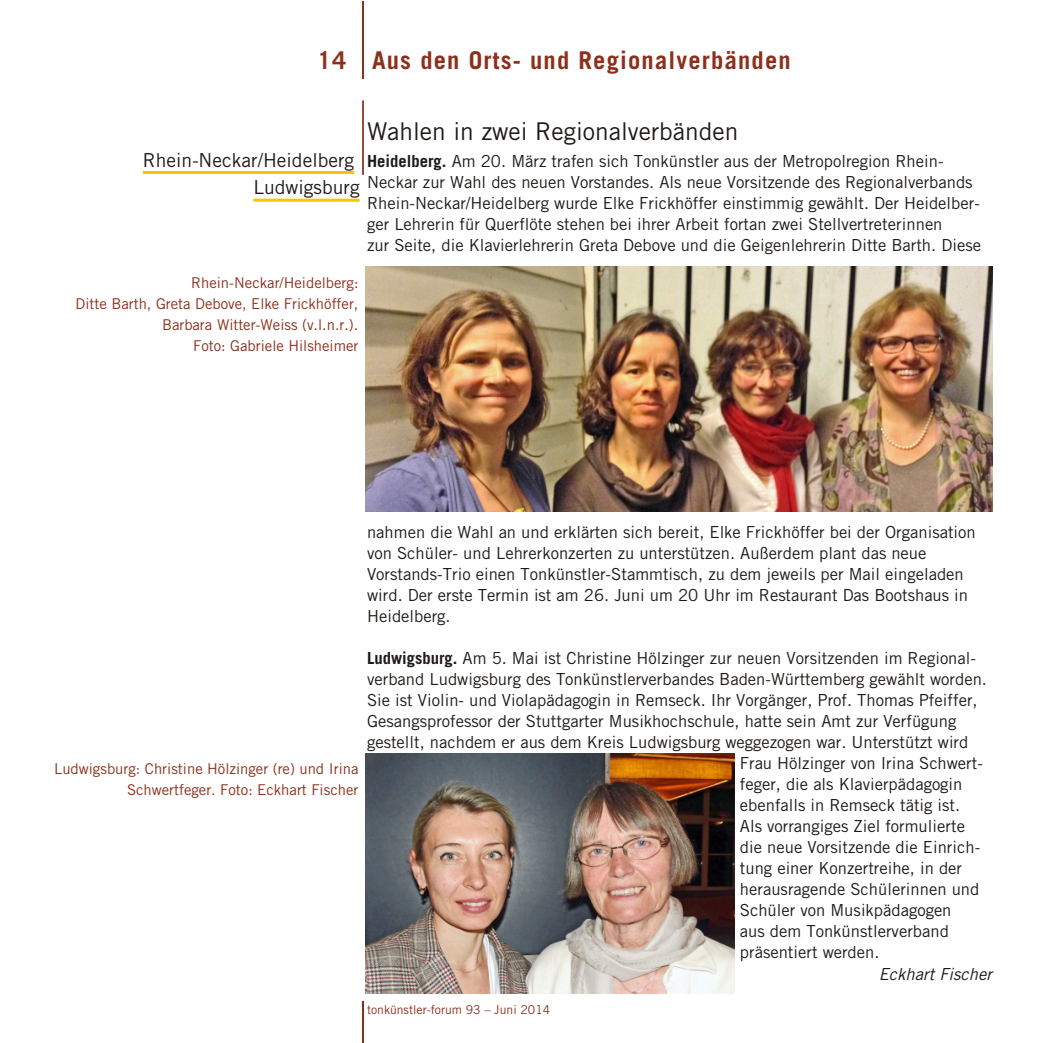
<style>
.page{position:relative;width:1043px;height:1043px;background:#fff}
.page>*{position:absolute;margin:0;border:0;box-sizing:border-box;transform-origin:0 0}
.t1{font:700 24.5px "Trade Gothic";letter-spacing:.05em;color:#8c301c}
.t2{font:24.5px "Trade Gothic";color:#1f1a17}
.t3{font:19.25px "Trade Gothic";color:#1f1a17}
.t4{font:16.62px/21px "Trade Gothic";color:#1f1a17}
.t5{font:italic 16.62px "Trade Gothic";color:#1f1a17}
.t6{font:14.88px/21px "Trade Gothic";color:#8c301c;text-align:right}
.t7{font:12.25px "Trade Gothic";letter-spacing:-.005em;color:#8c301c}
.s1{font-size:19.25px}
.s2{font-weight:700}
</style>
<div class="page">
<hr style="left:362px;top:100px;width:2px;height:75px;background:#8c301c">
<hr style="left:143px;top:171px;width:211px;height:3px;background:#f7c400">
<hr style="left:362px;top:1001px;width:2px;height:42px;background:#8c301c">
<hr style="left:362px;top:1px;width:2px;height:77px;background:#8c301c">
<img style="left:366px;top:266px;width:626px;height:246px">
<img style="left:366px;top:753px;width:369px;height:240px">
<hr style="left:253px;top:199px;width:107px;height:3px;background:#f7c400">
<h1 class="t1" style="left:318px;top:50px;width:475px">14 Aus den Orts- und Regionalverbänden</h1>
<h1 class="t2" style="left:367px;top:121px;width:373px">Wahlen in zwei Regionalverbänden</h1>
<p class="t4" style="left:367px;top:152px;width:616px;text-indent:-224px"><span class="s1">Rhein-Neckar/Heidelberg</span> <span class="s2">Hei del berg.</span> Am 20. März tra fen sich Ton künst ler aus der Me tro pol re gi on Rhein-<br>Ne ckar zur Wahl des neu en Vor stan des. Als neue Vor sit zen de des Re gio nal ver bands Rhein-Ne ckar/Hei del berg wur de Elke Fric khöf fer ein stim mig ge wählt. Der Hei del ber - ger Leh re rin für Quer flö te ste hen bei ih rer Ar beit fort an zwei Stell ver tre te rin nen<br>zur Sei te, die Kla vier leh re rin Gre ta De bo ve und die Gei gen leh re rin Dit te Barth. Die se</p>
<p class="t3" style="left:253px;top:179px;width:108px">Lud wigs burg</p>
<p class="t6" style="left:76px;top:273px;width:285px">Rhein-Ne ckar/Hei del berg:<br>Dit te Barth, Gre ta De bo ve, Elke Fric khöf fer, Bar ba ra Wit ter-Weiss (v.l.n.r.).<br>Foto: Ga brie le Hils hei mer</p>
<p class="t6" style="left:54px;top:760px;width:306px">Lud wigs burg: Chris ti ne Höl zin ger (re) und Iri na<br>Schwert fe ger. Foto: Ec khart Fi scher</p>
<p class="t4" style="left:367px;top:523px;width:610px">nah men die Wahl an und er klär ten sich be reit, Elke Fric khöf fer bei der Or ga ni sa ti on von Schü ler- und Leh rer kon zer ten zu un ter stüt zen. Au ßer dem plant das neue<br>Vor stands-Trio ei nen Ton künst ler-Stamm tisch, zu dem je weils per Mail ein ge la den wird. Der erste Termin ist am 26. Juni um 20 Uhr im Restaurant Das Bootshaus in Heidelberg.</p>
<p class="t4" style="left:367px;top:649px;width:610px"><span class="s2">Lud wigs burg.</span> Am 5. Mai ist Chris ti ne Höl zin ger zur neu en Vor sit zen den im Re gio nal -</p>
<p class="t4" style="left:367px;top:670px;width:621px">ver band Lud wigs burg des Ton künst ler ver ban des Ba den-Würt tem berg ge wählt wor den.</p>
<p class="t4" style="left:367px;top:691px;width:612px">Sie ist Vio lin- und Vio la päd ago gin in Rem seck. Ihr Vor gän ger, Prof. Tho mas Pfeif fer,</p>
<p class="t4" style="left:367px;top:712px;width:591px">Ge sangs pro fes sor der Stutt gar ter Mu sik hoch schu le, hat te sein Amt zur Ver fü gung</p>
<p class="t4" style="left:367px;top:733px;width:603px">ge stellt, nach dem er aus dem Kreis Ludwigs burg weg ge zo gen war. Un ter stützt wird</p>
<p class="t4" style="left:740px;top:754px;width:245px">Frau Höl zin ger von Iri na Schwert -</p>
<p class="t4" style="left:740px;top:775px;width:224px">fe ger, die als Kla vier päd ago gin</p>
<p class="t4" style="left:740px;top:796px;width:222px">eben falls in Rem seck tä tig ist.</p>
<p class="t4" style="left:740px;top:817px;width:227px">Als vor ran gi ges Ziel for mu lier te</p>
<p class="t4" style="left:740px;top:838px;width:242px">die neue Vor sit zen de die Ein rich -</p>
<p class="t4" style="left:740px;top:859px;width:224px">tung ei ner Kon zert rei he, in der</p>
<p class="t4" style="left:740px;top:880px;width:241px">he raus ra gen de Schü le rin nen und</p>
<p class="t4" style="left:740px;top:901px;width:213px">Schüler von Musikpädagogen</p>
<p class="t4" style="left:740px;top:922px;width:211px">aus dem Tonkünstlerverband</p>
<p class="t4" style="left:740px;top:943px;width:141px">präsentiert werden.</p>
<p class="t5" style="left:879px;top:967px;width:115px">Ec khart Fi scher</p>
<p class="t7" style="left:367px;top:1004px;width:185px">ton künstler-fo rum 93 – Juni 2014</p>
</div>
